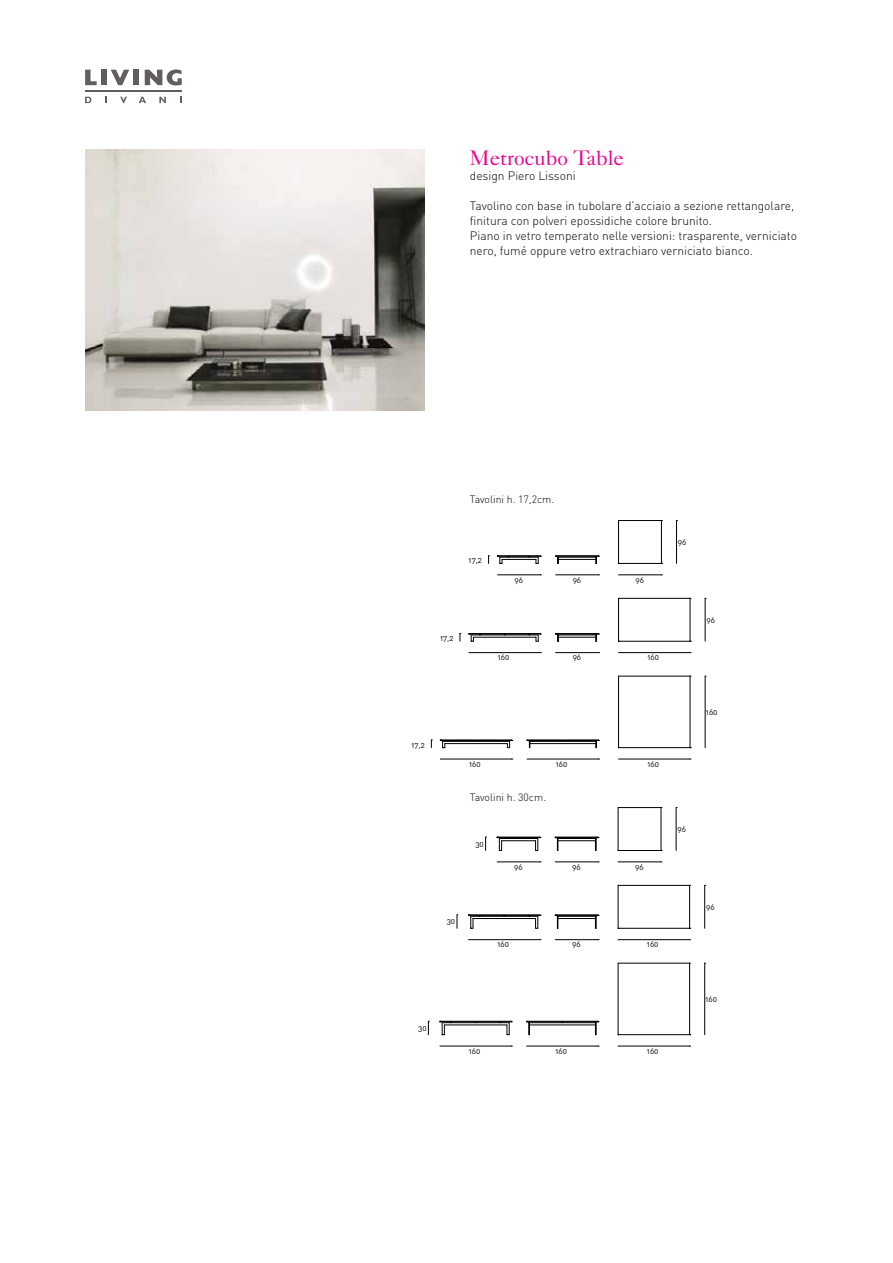
<style>
.page{position:relative;width:893px;height:1263px;background:#fff}
.page>*{position:absolute;margin:0;border:0;box-sizing:border-box;transform-origin:0 0}
.t1{font:21px "Caslon Five Forty";color:#ec008c}
.t2{font:300 12px/15px "DIN";color:#000}
.t3{font:300 10.5px "DIN";color:#000}
.t4{font:8.1px "DIN Regular Alternate";color:#000}
</style>
<div class="page">
<svg style="left:85px;top:70px;width:12px;height:15px"></svg>
<div style="left:101px;top:70px;width:6px;height:15px;background:#625e60"></div>
<svg style="left:111px;top:70px;width:18px;height:15px"></svg>
<div style="left:133px;top:70px;width:6px;height:15px;background:#625e60"></div>
<svg style="left:145px;top:70px;width:37px;height:15px"></svg>
<hr style="left:85px;top:90px;width:97px;height:2px;background:#625e60">
<svg style="left:180px;top:97px;width:2px;height:6px"></svg>
<svg style="left:159px;top:97px;width:7px;height:6px"></svg>
<svg style="left:120px;top:97px;width:7px;height:6px"></svg>
<svg style="left:105px;top:97px;width:2px;height:6px"></svg>
<svg style="left:85px;top:97px;width:6px;height:6px"></svg>
<svg style="left:139px;top:97px;width:7px;height:6px"></svg>
<img style="left:85px;top:149px;width:340px;height:261px">
<hr style="left:618px;top:575px;width:43px;height:1px;background:#000">
<hr style="left:618px;top:759px;width:72px;height:1px;background:#000">
<hr style="left:618px;top:652px;width:72px;height:1px;background:#000">
<hr style="left:676px;top:520px;width:1px;height:43px;background:#000">
<hr style="left:498px;top:575px;width:42px;height:1px;background:#000">
<hr style="left:556px;top:575px;width:43px;height:1px;background:#000">
<hr style="left:469px;top:652px;width:71px;height:1px;background:#000">
<hr style="left:556px;top:652px;width:43px;height:1px;background:#000">
<hr style="left:527px;top:759px;width:72px;height:1px;background:#000">
<hr style="left:440px;top:759px;width:72px;height:1px;background:#000">
<hr style="left:705px;top:598px;width:1px;height:43px;background:#000">
<hr style="left:705px;top:676px;width:1px;height:72px;background:#000">
<svg style="left:488px;top:555px;width:2px;height:8px"></svg>
<hr style="left:690px;top:676px;width:1px;height:72px;background:#000">
<hr style="left:618px;top:676px;width:1px;height:72px;background:#000">
<hr style="left:618px;top:747px;width:72px;height:1px;background:#000">
<hr style="left:618px;top:676px;width:72px;height:1px;background:#000">
<hr style="left:618px;top:641px;width:72px;height:1px;background:#000">
<hr style="left:618px;top:598px;width:72px;height:1px;background:#000">
<hr style="left:618px;top:598px;width:1px;height:43px;background:#000">
<hr style="left:690px;top:598px;width:1px;height:43px;background:#000">
<hr style="left:498px;top:555px;width:42px;height:1px;background:#000">
<hr style="left:618px;top:520px;width:43px;height:1px;background:#000">
<hr style="left:618px;top:563px;width:43px;height:1px;background:#000">
<hr style="left:618px;top:520px;width:1px;height:43px;background:#000">
<hr style="left:661px;top:520px;width:1px;height:43px;background:#000">
<hr style="left:500px;top:557px;width:38px;height:1px;background:#000">
<hr style="left:502px;top:559px;width:34px;height:1px;background:#000">
<svg style="left:497px;top:555px;width:13px;height:9px"></svg>
<svg style="left:536px;top:556px;width:5px;height:8px"></svg>
<hr style="left:498px;top:556px;width:42px;height:1px;background:#000">
<hr style="left:556px;top:555px;width:43px;height:1px;background:#000">
<hr style="left:558px;top:559px;width:38px;height:1px;background:#000">
<hr style="left:556px;top:556px;width:43px;height:1px;background:#000">
<hr style="left:469px;top:633px;width:71px;height:1px;background:#000">
<hr style="left:471px;top:635px;width:67px;height:1px;background:#000">
<hr style="left:473px;top:637px;width:63px;height:1px;background:#000">
<svg style="left:470px;top:635px;width:11px;height:7px"></svg>
<svg style="left:536px;top:633px;width:5px;height:9px"></svg>
<hr style="left:469px;top:634px;width:71px;height:1px;background:#000">
<hr style="left:556px;top:633px;width:43px;height:1px;background:#000">
<hr style="left:558px;top:637px;width:38px;height:1px;background:#000">
<hr style="left:556px;top:634px;width:43px;height:1px;background:#000">
<hr style="left:529px;top:741px;width:67px;height:1px;background:#000">
<hr style="left:530px;top:743px;width:66px;height:1px;background:#000">
<svg style="left:595px;top:740px;width:5px;height:8px"></svg>
<hr style="left:527px;top:740px;width:72px;height:1px;background:#000">
<svg style="left:528px;top:741px;width:3px;height:7px"></svg>
<svg style="left:555px;top:633px;width:4px;height:9px"></svg>
<svg style="left:555px;top:556px;width:4px;height:8px"></svg>
<svg style="left:595px;top:556px;width:5px;height:8px"></svg>
<svg style="left:595px;top:633px;width:5px;height:9px"></svg>
<hr style="left:443px;top:741px;width:67px;height:1px;background:#000">
<hr style="left:445px;top:743px;width:62px;height:1px;background:#000">
<svg style="left:442px;top:741px;width:11px;height:7px"></svg>
<svg style="left:500px;top:740px;width:13px;height:8px"></svg>
<hr style="left:440px;top:740px;width:72px;height:1px;background:#000">
<hr style="left:558px;top:557px;width:38px;height:1px;background:#000">
<hr style="left:558px;top:635px;width:38px;height:1px;background:#000">
<hr style="left:618px;top:862px;width:43px;height:1px;background:#000">
<hr style="left:618px;top:1046px;width:72px;height:1px;background:#000">
<hr style="left:618px;top:939px;width:72px;height:1px;background:#000">
<hr style="left:497px;top:862px;width:43px;height:1px;background:#000">
<hr style="left:555px;top:862px;width:43px;height:1px;background:#000">
<hr style="left:468px;top:939px;width:72px;height:1px;background:#000">
<hr style="left:555px;top:939px;width:43px;height:1px;background:#000">
<hr style="left:527px;top:1046px;width:71px;height:1px;background:#000">
<hr style="left:440px;top:1046px;width:71px;height:1px;background:#000">
<svg style="left:428px;top:1021px;width:1px;height:14px"></svg>
<svg style="left:457px;top:914px;width:1px;height:14px"></svg>
<svg style="left:485px;top:837px;width:2px;height:13px"></svg>
<hr style="left:676px;top:807px;width:1px;height:43px;background:#000">
<hr style="left:704px;top:885px;width:1px;height:43px;background:#000">
<hr style="left:704px;top:963px;width:1px;height:72px;background:#000">
<hr style="left:689px;top:963px;width:1px;height:72px;background:#000">
<hr style="left:618px;top:963px;width:1px;height:72px;background:#000">
<hr style="left:618px;top:1034px;width:72px;height:1px;background:#000">
<hr style="left:618px;top:963px;width:72px;height:1px;background:#000">
<hr style="left:618px;top:928px;width:72px;height:1px;background:#000">
<hr style="left:618px;top:885px;width:72px;height:1px;background:#000">
<hr style="left:618px;top:885px;width:1px;height:43px;background:#000">
<hr style="left:689px;top:885px;width:1px;height:43px;background:#000">
<hr style="left:618px;top:807px;width:43px;height:1px;background:#000">
<hr style="left:618px;top:850px;width:43px;height:1px;background:#000">
<hr style="left:618px;top:807px;width:1px;height:43px;background:#000">
<hr style="left:661px;top:807px;width:1px;height:43px;background:#000">
<hr style="left:499px;top:838px;width:39px;height:1px;background:#000">
<hr style="left:502px;top:840px;width:34px;height:1px;background:#000">
<svg style="left:497px;top:838px;width:5px;height:13px"></svg>
<svg style="left:528px;top:837px;width:13px;height:14px"></svg>
<hr style="left:497px;top:837px;width:43px;height:1px;background:#000">
<hr style="left:558px;top:840px;width:37px;height:1px;background:#000">
<hr style="left:555px;top:837px;width:43px;height:1px;background:#000">
<hr style="left:468px;top:914px;width:72px;height:1px;background:#000">
<hr style="left:471px;top:916px;width:67px;height:1px;background:#000">
<hr style="left:473px;top:918px;width:63px;height:1px;background:#000">
<svg style="left:468px;top:914px;width:13px;height:15px"></svg>
<svg style="left:528px;top:915px;width:13px;height:14px"></svg>
<hr style="left:468px;top:915px;width:72px;height:1px;background:#000">
<hr style="left:555px;top:914px;width:43px;height:1px;background:#000">
<hr style="left:558px;top:918px;width:37px;height:1px;background:#000">
<hr style="left:555px;top:915px;width:43px;height:1px;background:#000">
<hr style="left:529px;top:1022px;width:67px;height:1px;background:#000">
<hr style="left:529px;top:1025px;width:66px;height:1px;background:#000">
<svg style="left:595px;top:1021px;width:4px;height:14px"></svg>
<hr style="left:527px;top:1021px;width:71px;height:1px;background:#000">
<svg style="left:526px;top:1021px;width:4px;height:14px"></svg>
<svg style="left:556px;top:916px;width:3px;height:13px"></svg>
<svg style="left:555px;top:838px;width:4px;height:13px"></svg>
<svg style="left:595px;top:837px;width:4px;height:14px"></svg>
<svg style="left:595px;top:915px;width:4px;height:14px"></svg>
<hr style="left:442px;top:1022px;width:67px;height:1px;background:#000">
<hr style="left:444px;top:1025px;width:63px;height:1px;background:#000">
<svg style="left:440px;top:1022px;width:12px;height:13px"></svg>
<svg style="left:507px;top:1021px;width:5px;height:14px"></svg>
<hr style="left:440px;top:1021px;width:71px;height:1px;background:#000">
<hr style="left:557px;top:838px;width:39px;height:1px;background:#000">
<hr style="left:557px;top:916px;width:39px;height:1px;background:#000">
<h1 class="t1" style="left:470px;top:145px;width:156px">Metrocubo Table</h1>
<p class="t2" style="left:470px;top:168px;width:107px">design Piero Lissoni</p>
<p class="t2" style="left:470px;top:198px;width:329px">Tavolino con base in tubolare d’acciaio a sezione rettangolare, finitura con polveri epossidiche colore brunito.<br>Piano in vetro temperato nelle versioni: trasparente, verniciato nero, fumé oppure vetro extrachiaro verniciato bianco.</p>
<p class="t3" style="left:470px;top:493px;width:86px">Tavolini h. 17,2cm.</p>
<p class="t4" style="left:469px;top:555px;width:15px">17,2</p>
<p class="t4" style="left:515px;top:574px;width:10px">96</p>
<p class="t4" style="left:573px;top:574px;width:10px">96</p>
<p class="t4" style="left:440px;top:633px;width:15px">17,2</p>
<p class="t4" style="left:498px;top:652px;width:13px">160</p>
<p class="t4" style="left:573px;top:652px;width:10px">96</p>
<p class="t4" style="left:411px;top:740px;width:15px">17,2</p>
<p class="t4" style="left:469px;top:759px;width:13px">160</p>
<p class="t3" style="left:470px;top:791px;width:78px">Tavolini h. 30cm.</p>
<p class="t4" style="left:556px;top:759px;width:13px">160</p>
<p class="t4" style="left:475px;top:839px;width:10px">30</p>
<p class="t4" style="left:514px;top:862px;width:10px">96</p>
<p class="t4" style="left:572px;top:862px;width:10px">96</p>
<p class="t4" style="left:447px;top:916px;width:10px">30</p>
<p class="t4" style="left:497px;top:939px;width:13px">160</p>
<p class="t4" style="left:572px;top:939px;width:10px">96</p>
<p class="t4" style="left:418px;top:1023px;width:10px">30</p>
<p class="t4" style="left:469px;top:1046px;width:13px">160</p>
<p class="t4" style="left:555px;top:1046px;width:13px">160</p>
<p class="t4" style="left:635px;top:574px;width:10px">96</p>
<p class="t4" style="left:678px;top:537px;width:10px">96</p>
<p class="t4" style="left:647px;top:652px;width:13px">160</p>
<p class="t4" style="left:647px;top:759px;width:13px">160</p>
<p class="t4" style="left:707px;top:615px;width:10px">96</p>
<p class="t4" style="left:706px;top:707px;width:13px">160</p>
<p class="t4" style="left:635px;top:862px;width:10px">96</p>
<p class="t4" style="left:678px;top:824px;width:10px">96</p>
<p class="t4" style="left:647px;top:939px;width:13px">160</p>
<p class="t4" style="left:647px;top:1046px;width:13px">160</p>
<p class="t4" style="left:706px;top:902px;width:10px">96</p>
<p class="t4" style="left:706px;top:994px;width:13px">160</p>
</div>
